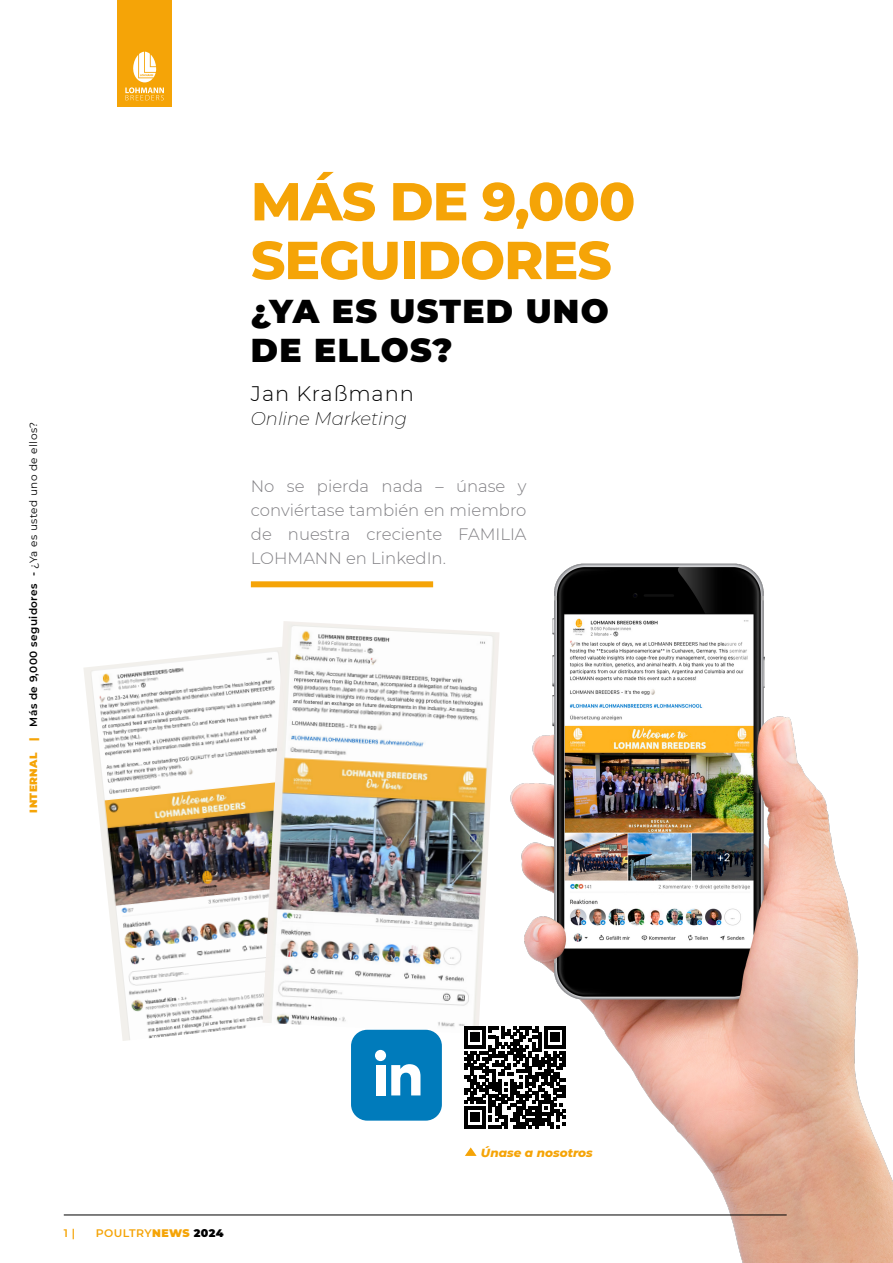
<style>
.page{position:relative;width:893px;height:1263px;background:#fff}
.page>*{position:absolute;margin:0;border:0;box-sizing:border-box;transform-origin:0 0}
.t1{font:800 53.4px/58.7px "Montserrat";letter-spacing:-.02em;color:#f5a407}
.t2{font:900 33px/39px "Montserrat";letter-spacing:.04em;color:#000}
.t3{font:300 21px "Montserrat";letter-spacing:.04em;color:#000}
.t4{font:italic 200 18px "Montserrat";color:#000}
.t5{font:300 16.5px/24px "Montserrat";color:#818084;text-align:justify}
.t6{font:italic 800 12px "Montserrat";color:#f5a407}
.t7{font:600 10.95px "Montserrat";letter-spacing:.04em;color:#f5a407}
.t8{font:600 10.5px "Montserrat";letter-spacing:.04em;color:#000}
.s1{font-weight:900;color:#f5a407}
.s2{font-weight:400}
.s3{font-weight:900}
.s4{font-weight:900;color:#000}
</style>
<div class="page">
<img style="left:83px;top:649px;width:179px;height:392px">
<img style="left:262px;top:621px;width:224px;height:413px">
<img style="left:486px;top:563px;width:407px;height:700px">
<svg style="left:465px;top:1147px;width:12px;height:9px"></svg>
<svg style="left:464px;top:1026px;width:102px;height:102px"></svg>
<div style="left:351px;top:1030px;width:91px;height:91px;background:#007bbb;border-radius:16px"></div>
<div style="left:376px;top:1065px;width:9px;height:30px;background:#fff"></div>
<div style="left:375px;top:1050px;width:11px;height:11px;background:#fff;border-radius:50%"></div>
<svg style="left:391px;top:1064px;width:29px;height:31px"></svg>
<div style="left:251px;top:581px;width:182px;height:6px;background:#f5a407"></div>
<hr style="left:64px;top:1215px;width:723px;height:1px;background:#000">
<div style="left:118px;top:0;width:54px;height:106px;background:#f5a407"></div>
<svg style="left:125px;top:52px;width:39px;height:48px"></svg>
<p class="t8" style="left:26px;top:812px;width:392px;rotate:-90deg"><span class="s1">INTERNAL |</span> Más de 9,000 seguidores - <span class="s2">¿Ya es usted uno de ellos?</span></p>
<h1 class="t1" style="left:251px;top:169px;width:386px">MÁS DE 9,000<br>SEGUIDORES</h1>
<h2 class="t2" style="left:251px;top:290px;width:359px">¿YA ES USTED UNO<br>DE ELLOS?</h2>
<p class="t3" style="left:251px;top:380px;width:164px">Jan Kraßmann</p>
<p class="t4" style="left:251px;top:407px;width:158px">Online Marketing</p>
<p class="t5" style="left:251px;top:474px;width:277px">No se pierda nada – únase y conviértase también en miembro de nuestra creciente FAMILIA LOHMANN en LinkedIn.</p>
<p class="t7" style="left:64px;top:1225px;width:13px">1 |</p>
<p class="t7" style="left:96px;top:1225px;width:130px">POULTRY<span class="s3">NEWS</span> <span class="s4">2024</span></p>
<p class="t6" style="left:481px;top:1143px;width:113px">Únase a nosotros</p>
</div>
